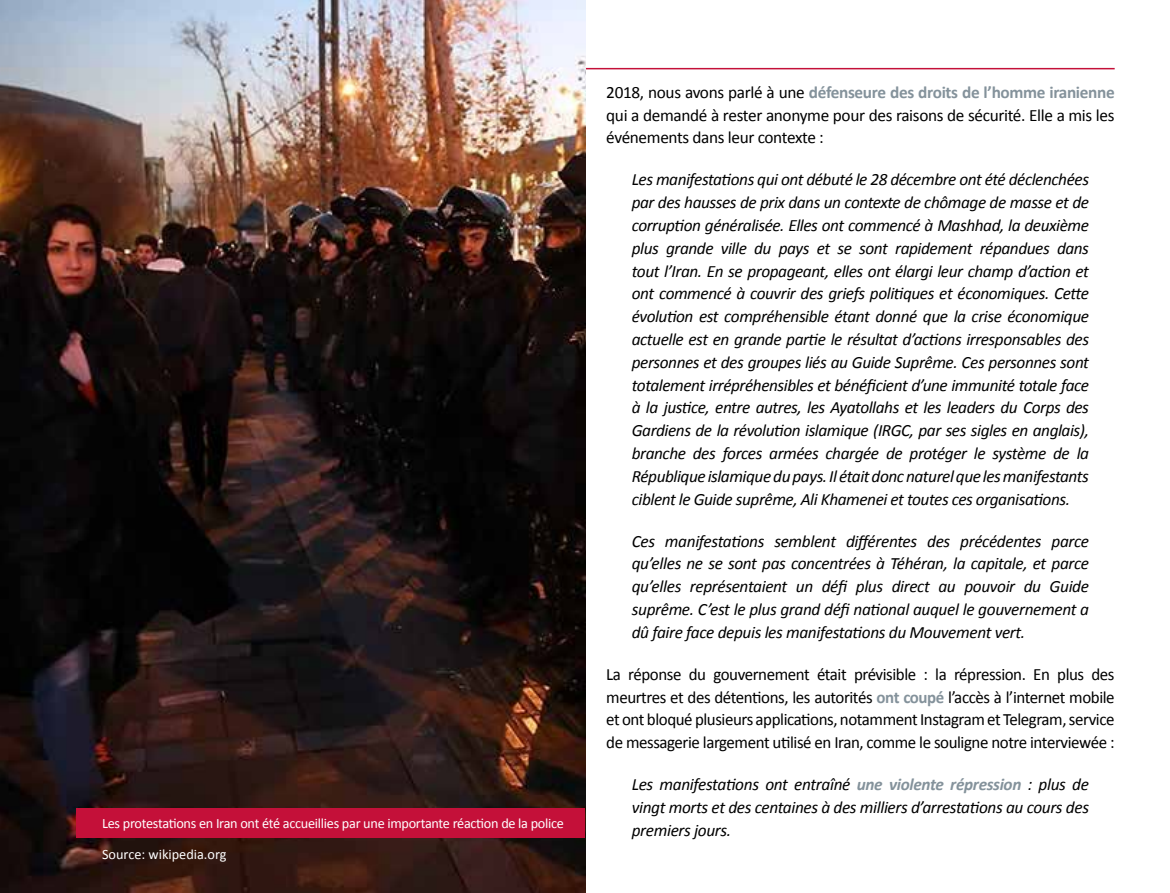
<style>
.page{position:relative;width:1170px;height:893px;background:#fff}
.page>*{position:absolute;margin:0;border:0;box-sizing:border-box;transform-origin:0 0}
.t1{font:italic 17.25px/22.8px "Calibri";letter-spacing:-.02em;color:#000;text-align:justify}
.t2{font:17.25px/22.8px "Calibri";letter-spacing:-.025em;color:#000;text-align:justify}
.t3{font:14.25px/30.6px "Calibri";letter-spacing:-.02em;color:#fff}
.s1{font-weight:700;color:#84929b}
</style>
<div class="page">
<hr style="left:60px;top:68px;width:1054px;height:1px;background:#c41039">
<img style="left:0;top:0;width:585px;height:893px">
<div style="left:77px;top:808px;width:507px;height:30px;background:#c41039"></div>
<p class="t3" style="left:102px;top:808px;width:463px">Les protestations en Iran ont été accueillies par une importante réaction de la police<br>Source: wikipedia.org</p>
<p class="t2" style="left:606px;top:81px;width:510px">2018, nous avons parlé à une <span class="s1">défenseure des droits de l’homme iranienne </span>qui a demandé à rester anonyme pour des raisons de sécurité. Elle a mis les événements dans leur contexte :</p>
<p class="t1" style="left:631px;top:168px;width:459px">Les manifestations qui ont débuté le 28 décembre ont été déclenchées par des hausses de prix dans un contexte de chômage de masse et de corruption généralisée. Elles ont commencé à Mashhad, la deuxième plus grande ville du pays et se sont rapidement répandues dans tout l’Iran. En se propageant, elles ont élargi leur champ d’action et ont commencé à couvrir des griefs politiques et économiques. Cette évolution est compréhensible étant donné que la crise économique actuelle est en grande partie le résultat d’actions irresponsables des personnes et des groupes liés au Guide Suprême. Ces personnes sont totalement irrépréhensibles et bénéficient d’une immunité totale face à la justice, entre autres, les Ayatollahs et les leaders du Corps des Gardiens de la révolution islamique (IRGC, par ses sigles en anglais), branche des forces armées chargée de protéger le système de la République islamique du pays. Il était donc naturel que les manifestants ciblent le Guide suprême, Ali Khamenei et toutes ces organisations.</p>
<p class="t1" style="left:631px;top:529px;width:459px">Ces manifestations semblent différentes des précédentes parce qu’elles ne se sont pas concentrées à Téhéran, la capitale, et parce qu’elles représentaient un défi plus direct au pouvoir du Guide suprême. C’est le plus grand défi national auquel le gouvernement a dû faire face depuis les manifestations du Mouvement vert.</p>
<p class="t2" style="left:606px;top:663px;width:510px">La réponse du gouvernement était prévisible : la répression. En plus des meurtres et des détentions, les autorités <span class="s1">ont coupé</span> l’accès à l’internet mobile et ont bloqué plusieurs applications, notamment Instagram et Telegram, service de messagerie largement utilisé en Iran, comme le souligne notre interviewée :</p>
<p class="t1" style="left:631px;top:772px;width:459px">Les manifestations ont entraîné <span class="s1">une violente répression</span> : plus de vingt morts et des centaines à des milliers d’arrestations au cours des premiers jours.</p>
</div>
